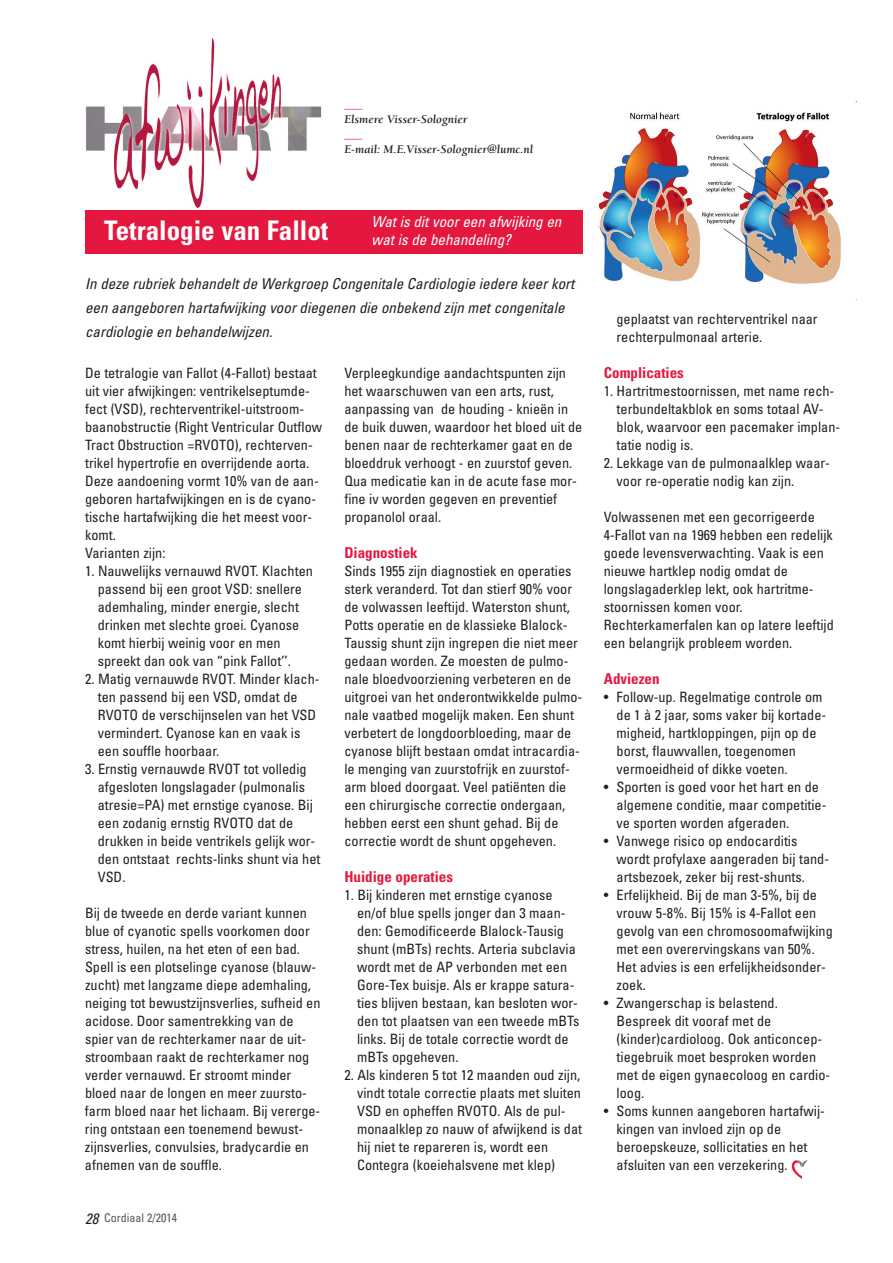
<style>
.page{position:relative;width:893px;height:1263px;background:#fff}
.page>*{position:absolute;margin:0;border:0;box-sizing:border-box;transform-origin:0 0}
.t1{font:700 condensed 27px "Univers";color:#fff}
.t2{font:italic condensed 15px/24px "Univers";color:#231f20}
.t3{font:700 condensed 15px "Univers";color:#e4183e}
.t4{font:italic condensed 15px "Univers";color:#fff}
.t5{font:condensed 14.25px/18px "Univers";color:#231f20}
.t6{font:italic 700 12px "Berkeley";color:#231f20}
.t7{font:condensed 12px "Univers";color:#535860}
.t8{font:italic 700 12px "Berkeley";color:#e4183e}
.s1{font-style:italic;font-size:15px;color:#231f20}
</style>
<div class="page">
<img style="left:85px;top:38px;width:237px;height:170px">
<div style="left:85px;top:210px;width:498px;height:44px;background:#e4183e"></div>
<img style="left:598px;top:101px;width:258px;height:183px">
<svg style="left:791px;top:1160px;width:17px;height:19px"></svg>
<p class="t8" style="left:344px;top:99px;width:19px">___</p>
<p class="t6" style="left:344px;top:114px;width:125px">Elsmere Visser-Solognier</p>
<p class="t8" style="left:344px;top:129px;width:19px">___</p>
<p class="t6" style="left:344px;top:144px;width:190px">E-mail: M.E.Visser-Solognier@lumc.nl</p>
<h1 class="t1" style="left:104px;top:221px;width:226px">Tetralogie van Fallot</h1>
<p class="t4" style="left:372px;top:216px;width:191px">Wat is dit voor een afwijking en</p>
<p class="t4" style="left:372px;top:234px;width:141px">wat is de behandeling?</p>
<p class="t2" style="left:85px;top:273px;width:491px">In deze rubriek behandelt de Werkgroep Congenitale Cardiologie iedere keer kort een aangeboren hartafwijking voor diegenen die onbekend zijn met congenitale cardiologie en behandelwijzen.</p>
<p class="t5" style="left:85px;top:365px;width:239px">De tetralogie van Fallot (4-Fallot) bestaat uit vier afwijkingen: ventrikelseptumde&shy;fect (VSD), rechterventrikel-uitstroom&shy;baanobstructie (Right Ventricular Outflow Tract Obstruction =RVOTO), rechterven&shy;trikel hypertrofie en overrijdende aorta.<br>Deze aandoening vormt 10% van de aan&shy;geboren hartafwijkingen en is de cyano&shy;tische hartafwijking die het meest voor&shy;komt.<br>Varianten zijn:</p>
<p class="t5" style="left:98px;top:563px;width:217px;text-indent:-13px">1. Nauwelijks vernauwd RVOT. Klachten passend bij een groot VSD: snellere ademhaling, minder energie, slecht drinken met slechte groei. Cyanose komt hierbij weinig voor en men spreekt dan ook van “pink Fallot’’.</p>
<p class="t5" style="left:98px;top:671px;width:223px;text-indent:-13px">2. Matig vernauwde RVOT. Minder klach&shy;ten passend bij een VSD, omdat de<br>RVOTO de verschijnselen van het VSD vermindert. Cyanose kan en vaak is een souffle hoorbaar.</p>
<p class="t5" style="left:98px;top:761px;width:224px;text-indent:-13px">3. Ernstig vernauwde RVOT tot volledig afgesloten longslagader (pulmonalis atresie=PA) met ernstige cyanose. Bij een zodanig ernstig RVOTO dat de drukken in beide ventrikels gelijk wor&shy;den ontstaat rechts-links shunt via het VSD.</p>
<p class="t5" style="left:85px;top:905px;width:237px">Bij de tweede en derde variant kunnen blue of cyanotic spells voorkomen door stress, huilen, na het eten of een bad.<br>Spell is een plotselinge cyanose (blauw&shy;zucht) met langzame diepe ademhaling, neiging tot bewustzijnsverlies, sufheid en acidose. Door samentrekking van de spier van de rechterkamer naar de uit&shy;stroombaan raakt de rechterkamer nog verder vernauwd. Er stroomt minder bloed naar de longen en meer zuursto&shy;farm bloed naar het lichaam. Bij vererge&shy;ring ontstaan een toenemend bewust&shy;zijnsverlies, convulsies, bradycardie en afnemen van de souffle.</p>
<p class="t7" style="left:85px;top:1213px;width:94px"><span class="s1">28</span> Cordiaal 2/2014</p>
<p class="t5" style="left:344px;top:365px;width:240px">Verpleegkundige aandachtspunten zijn het waarschuwen van een arts, rust, aanpassing van de houding - knieën in de buik duwen, waardoor het bloed uit de benen naar de rechterkamer gaat en de bloeddruk verhoogt - en zuurstof geven.<br>Qua medicatie kan in de acute fase mor&shy;fine iv worden gegeven en preventief propanolol oraal.</p>
<p class="t3" style="left:344px;top:547px;width:75px">Diagnostiek</p>
<p class="t5" style="left:344px;top:563px;width:239px">Sinds 1955 zijn diagnostiek en operaties sterk veranderd. Tot dan stierf 90% voor de volwassen leeftijd. Waterston shunt, Potts operatie en de klassieke Blalock-Taussig shunt zijn ingrepen die niet meer gedaan worden. Ze moesten de pulmo&shy;nale bloedvoorziening verbeteren en de uitgroei van het onderontwikkelde pulmo&shy;nale vaatbed mogelijk maken. Een shunt verbetert de longdoorbloeding, maar de cyanose blijft bestaan omdat intracardia&shy;le menging van zuurstofrijk en zuurstof&shy;arm bloed doorgaat. Veel patiënten die een chirurgische correctie ondergaan, hebben eerst een shunt gehad. Bij de correctie wordt de shunt opgeheven.</p>
<p class="t3" style="left:344px;top:871px;width:110px">Huidige operaties</p>
<p class="t5" style="left:357px;top:887px;width:224px;text-indent:-13px">1. Bij kinderen met ernstige cyanose en/of blue spells jonger dan 3 maan&shy;den: Gemodificeerde Blalock-Tausig shunt (mBTs) rechts. Arteria subclavia wordt met de AP verbonden met een Gore-Tex buisje. Als er krappe satura&shy;ties blijven bestaan, kan besloten wor&shy;den tot plaatsen van een tweede mBTs links. Bij de totale correctie wordt de mBTs opgeheven.</p>
<p class="t5" style="left:357px;top:1067px;width:227px;text-indent:-13px">2. Als kinderen 5 tot 12 maanden oud zijn, vindt totale correctie plaats met sluiten VSD en opheffen RVOTO. Als de pul&shy;monaalklep zo nauw of afwijkend is dat hij niet te repareren is, wordt een Contegra (koeiehalsvene met klep)</p>
<p class="t5" style="left:616px;top:311px;width:203px">geplaatst van rechterventrikel naar rechterpulmonaal arterie.</p>
<p class="t3" style="left:604px;top:367px;width:81px">Complicaties</p>
<p class="t5" style="left:617px;top:383px;width:225px;text-indent:-13px">1. Hartritmestoornissen, met name rech&shy;terbundeltakblok en soms totaal AV&shy;blok, waarvoor een pacemaker implan&shy;tatie nodig is.</p>
<p class="t5" style="left:617px;top:455px;width:215px;text-indent:-13px">2. Lekkage van de pulmonaalklep waar&shy;voor re-operatie nodig kan zijn.</p>
<p class="t5" style="left:604px;top:509px;width:231px">Volwassenen met een gecorrigeerde 4-Fallot van na 1969 hebben een redelijk goede levensverwachting. Vaak is een nieuwe hartklep nodig omdat de longslagaderklep lekt, ook hartritme&shy;stoornissen komen voor.<br>Rechterkamerfalen kan op latere leeftijd een belangrijk probleem worden.</p>
<p class="t3" style="left:604px;top:673px;width:57px">Adviezen</p>
<p class="t5" style="left:617px;top:689px;width:211px;text-indent:-13px">• Follow-up. Regelmatige controle om de 1 à 2 jaar, soms vaker bij kortade&shy;migheid, hartkloppingen, pijn op de borst, flauwvallen, toegenomen vermoeidheid of dikke voeten.</p>
<p class="t5" style="left:617px;top:779px;width:211px;text-indent:-13px">• Sporten is goed voor het hart en de algemene conditie, maar competitie&shy;ve sporten worden afgeraden.</p>
<p class="t5" style="left:617px;top:833px;width:214px;text-indent:-13px">• Vanwege risico op endocarditis wordt profylaxe aangeraden bij tand&shy;artsbezoek, zeker bij rest-shunts.</p>
<p class="t5" style="left:617px;top:887px;width:218px;text-indent:-13px">• Erfelijkheid. Bij de man 3-5%, bij de vrouw 5-8%. Bij 15% is 4-Fallot een gevolg van een chromosoomafwijking met een overervingskans van 50%.<br>Het advies is een erfelijkheidsonder&shy;zoek.</p>
<p class="t5" style="left:617px;top:995px;width:215px;text-indent:-13px">• Zwangerschap is belastend.<br>Bespreek dit vooraf met de (kinder)cardioloog. Ook anticoncep&shy;tiegebruik moet besproken worden met de eigen gynaecoloog en cardio&shy;loog.</p>
<p class="t5" style="left:617px;top:1103px;width:210px;text-indent:-13px">• Soms kunnen aangeboren hartafwij&shy;kingen van invloed zijn op de beroepskeuze, sollicitaties en het afsluiten van een verzekering.</p>
</div>
